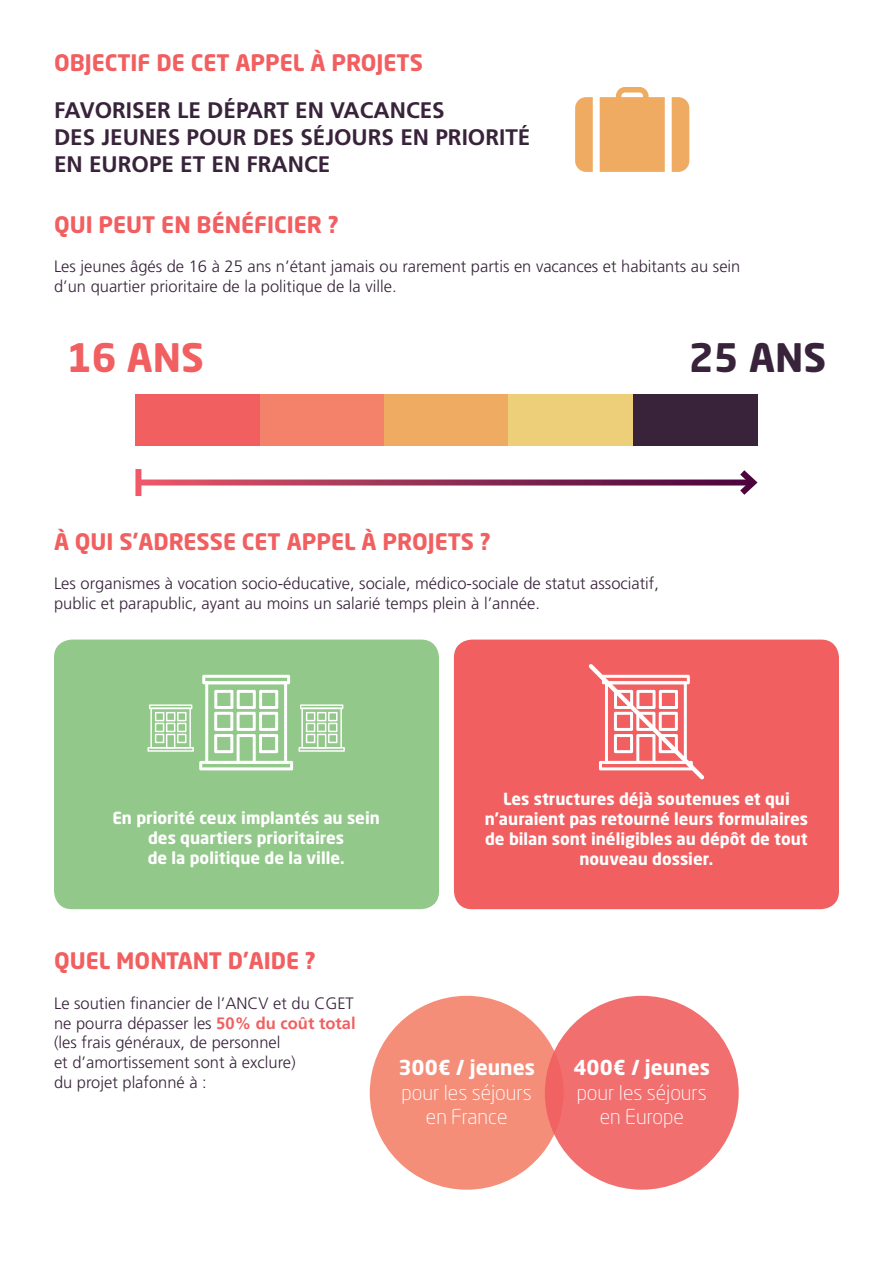
<style>
.page{position:relative;width:893px;height:1263px;background:#fff}
.page>*{position:absolute;margin:0;border:0;box-sizing:border-box;transform-origin:0 0}
.t1{font:700 38.85px "Neo Sans Std";color:#f15f60}
.t2{font:700 38.85px "Neo Sans Std";color:#38233b}
.t3{font:700 22.5px "Neo Sans Std";color:#f15f60}
.t4{font:700 22.5px/27px "Frutiger LT Std";color:#38233b}
.t5{font:300 20.4px/24.5px "Neo Sans Std";color:#fff;text-align:center}
.t6{font:700 20.4px "Neo Sans Std";color:#fff}
.t7{font:300 16.5px/19.8px "Frutiger LT Std";color:#38233b}
.t8{font:700 16.5px/19.8px "Neo Sans Std";color:#fff;text-align:center}
.s1{font-weight:700;color:#f15f60}
</style>
<div class="page">
<div style="left:54px;top:639px;width:385px;height:270px;background:#92c889;border-radius:18px"></div>
<svg style="left:147px;top:675px;width:198px;height:95px"></svg>
<div style="left:454px;top:639px;width:385px;height:270px;background:#f15f60;border-radius:18px"></div>
<svg style="left:588px;top:664px;width:116px;height:116px"></svg>
<div style="left:370px;top:996px;width:194px;height:194px;background:#f58e79;border-radius:50%"></div>
<div style="left:545px;top:996px;width:194px;height:194px;background:#f26f70;border-radius:50%"></div>
<div style="left:135px;top:395px;width:125px;height:51px;background:#f15f60"></div>
<div style="left:260px;top:395px;width:124px;height:51px;background:#f4826a"></div>
<div style="left:384px;top:395px;width:125px;height:51px;background:#efab61"></div>
<div style="left:509px;top:395px;width:124px;height:51px;background:#eccf78"></div>
<div style="left:633px;top:395px;width:124px;height:51px;background:#38233b"></div>
<svg style="left:141px;top:479px;width:593px;height:6px;background:#9f4062"></svg>
<div style="left:135px;top:469px;width:6px;height:27px;background:#f05969"></div>
<svg style="left:734px;top:470px;width:24px;height:25px"></svg>
<svg style="left:575px;top:97px;width:18px;height:75px"></svg>
<svg style="left:672px;top:97px;width:17px;height:75px"></svg>
<svg style="left:600px;top:87px;width:65px;height:85px;background:#f0b26e"></svg>
<h2 class="t3" style="left:54px;top:48px;width:371px">OBJECTIF DE CET APPEL À PROJETS</h2>
<h2 class="t4" style="left:54px;top:97px;width:478px">FAVORISER LE DÉPART EN VACANCES<br>DES JEUNES POUR DES SÉJOURS EN PRIORITÉ<br>EN EUROPE ET EN FRANCE</h2>
<h2 class="t3" style="left:54px;top:210px;width:286px">QUI PEUT EN BÉNÉFICIER ?</h2>
<p class="t7" style="left:54px;top:257px;width:688px">Les jeunes âgés de 16 à 25 ans n’étant jamais ou rarement partis en vacances et habitants au sein d’un quartier prioritaire de la politique de la ville.</p>
<h1 class="t1" style="left:67px;top:332px;width:139px">16 ANS</h1>
<h1 class="t2" style="left:689px;top:332px;width:139px">25 ANS</h1>
<h2 class="t3" style="left:54px;top:527px;width:438px">À QUI S’ADRESSE CET APPEL À PROJETS ?</h2>
<p class="t7" style="left:54px;top:574px;width:607px">Les organismes à vocation socio-éducative, sociale, médico-sociale de statut associatif, public et parapublic, ayant au moins un salarié temps plein à l’année.</p>
<p class="t8" style="left:112px;top:807px;width:269px">En priorité ceux implantés au sein des quartiers prioritaires<br>de la politique de la ville.</p>
<p class="t8" style="left:485px;top:789px;width:325px">Les structures déjà soutenues et qui n’auraient pas retourné leurs formulaires de bilan sont inéligibles au dépôt de tout nouveau dossier.</p>
<h2 class="t3" style="left:54px;top:946px;width:263px">QUEL MONTANT D’AIDE ?</h2>
<p class="t7" style="left:54px;top:993px;width:303px">Le soutien financier de l’ANCV et du CGET ne pourra dépasser les <span class="s1">50% du coût total </span>(les frais généraux, de personnel<br>et d’amortissement sont à exclure)<br>du projet plafonné à :</p>
<p class="t6" style="left:398px;top:1054px;width:138px">300€ / jeunes</p>
<p class="t5" style="left:402px;top:1080px;width:132px">pour les séjours en France</p>
<p class="t6" style="left:573px;top:1054px;width:138px">400€ / jeunes</p>
<p class="t5" style="left:577px;top:1080px;width:132px">pour les séjours en Europe</p>
</div>
